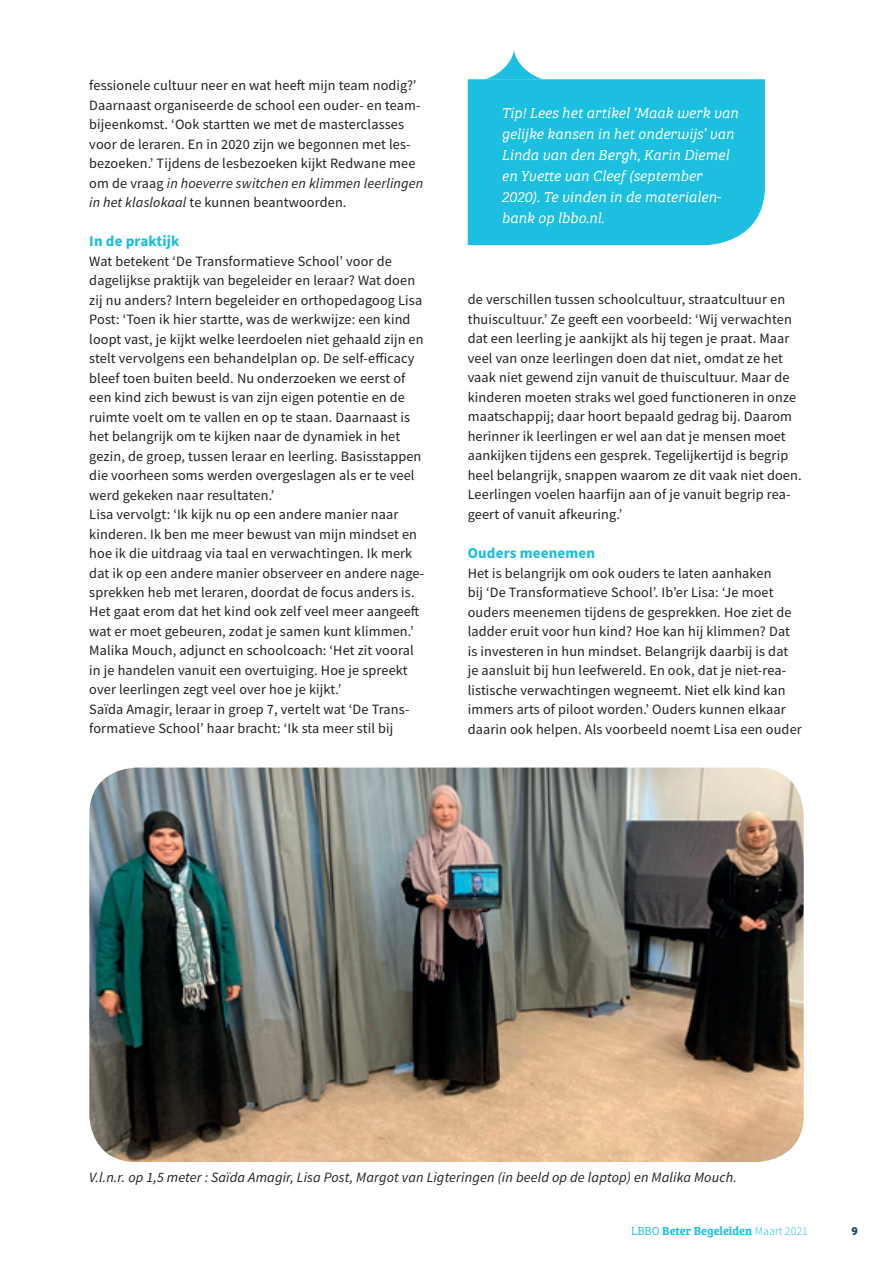
<style>
.page{position:relative;width:893px;height:1263px;background:#fff}
.page>*{position:absolute;margin:0;border:0;box-sizing:border-box;transform-origin:0 0}
.t1{font:italic 15px/21px "Bree Serif Lt";color:#fff}
.t2{font:700 15px "Source Sans Pro";letter-spacing:.01em;color:#1cbfdf}
.t3{font:14.25px/19.5px "Source Sans Pro";letter-spacing:.01em;color:#231f20}
.t4{font:italic 14.25px "Source Sans Pro";letter-spacing:.01em;color:#231f20}
.t5{font:600 12px "Bree Serif";color:#1cbfdf}
.t6{font:700 12px "Bree Serif";color:#164165}
.s1{font-style:italic}
.s2{font-weight:300}
.s3{font-family:"Source Sans Pro";font-weight:300}
</style>
<div class="page">
<img style="left:89px;top:767px;width:715px;height:395px">
<div style="left:468px;top:79px;width:297px;height:166px;background:#1cbfdf"></div>
<svg style="left:486px;top:50px;width:56px;height:29px"></svg>
<p class="t3" style="left:89px;top:75px;width:336px">fessionele cultuur neer en wat heeft mijn team nodig?’ Daarnaast organiseerde de school een ouder- en team&shy;bijeenkomst. ‘Ook startten we met de masterclasses voor de leraren. En in 2020 zijn we begonnen met les&shy;bezoeken.’ Tijdens de lesbezoeken kijkt Redwane mee om de vraag <span class="s1">in hoeverre switchen en klimmen leerlingen in het klaslokaal</span> te kunnen beantwoorden.</p>
<p class="t2" style="left:89px;top:231px;width:92px">In de praktijk</p>
<p class="t3" style="left:89px;top:251px;width:336px">Wat betekent ‘De Transformatieve School’ voor de dagelijkse praktijk van begeleider en leraar? Wat doen zij nu anders? Intern begeleider en orthopedagoog Lisa Post: ‘Toen ik hier startte, was de werkwijze: een kind loopt vast, je kijkt welke leerdoelen niet gehaald zijn en stelt vervolgens een behandelplan op. De self-efficacy bleef toen buiten beeld. Nu onderzoeken we eerst of een kind zich bewust is van zijn eigen potentie en de ruimte voelt om te vallen en op te staan. Daarnaast is het belangrijk om te kijken naar de dynamiek in het gezin, de groep, tussen leraar en leerling. Basisstappen die voorheen soms werden overgeslagen als er te veel werd gekeken naar resultaten.’<br>Lisa vervolgt: ‘Ik kijk nu op een andere manier naar kinderen. Ik ben me meer bewust van mijn mindset en hoe ik die uitdraag via taal en verwachtingen. Ik merk dat ik op een andere manier observeer en andere nage&shy;sprekken heb met leraren, doordat de focus anders is.<br>Het gaat erom dat het kind ook zelf veel meer aangeeft wat er moet gebeuren, zodat je samen kunt klimmen.’ Malika Mouch, adjunct en schoolcoach: ‘Het zit vooral in je handelen vanuit een overtuiging. Hoe je spreekt over leerlingen zegt veel over hoe je kijkt.’<br>Saïda Amagir, leraar in groep 7, vertelt wat ‘De Trans&shy;formatieve School’ haar bracht: ‘Ik sta meer stil bij</p>
<p class="t1" style="left:501px;top:102px;width:239px">Tip! Lees het artikel ‘Maak werk van gelijke kansen in het onderwijs’ van<br>Linda van den Bergh, Karin Diemel en Yvette van Cleef (september<br>2020). Te vinden in de materialen&shy;bank op lbbo.nl.</p>
<p class="t3" style="left:468px;top:290px;width:335px">de verschillen tussen schoolcultuur, straatcultuur en thuiscultuur.’ Ze geeft een voorbeeld: ‘Wij verwachten dat een leerling je aankijkt als hij tegen je praat. Maar veel van onze leerlingen doen dat niet, omdat ze het vaak niet gewend zijn vanuit de thuiscultuur. Maar de kinderen moeten straks wel goed functioneren in onze maatschappij; daar hoort bepaald gedrag bij. Daarom herinner ik leerlingen er wel aan dat je mensen moet aankijken tijdens een gesprek. Tegelijkertijd is begrip heel belangrijk, snappen waarom ze dit vaak niet doen.<br>Leerlingen voelen haarfijn aan of je vanuit begrip rea&shy;geert of vanuit afkeuring.’</p>
<p class="t2" style="left:468px;top:543px;width:129px">Ouders meenemen</p>
<p class="t3" style="left:468px;top:563px;width:336px">Het is belangrijk om ook ouders te laten aanhaken<br>bij ‘De Transformatieve School’. Ib’er Lisa: ‘Je moet ouders meenemen tijdens de gesprekken. Hoe ziet de ladder eruit voor hun kind? Hoe kan hij klimmen? Dat is investeren in hun mindset. Belangrijk daarbij is dat je aansluit bij hun leefwereld. En ook, dat je niet-rea&shy;listische verwachtingen wegneemt. Niet elk kind kan immers arts of piloot worden.’ Ouders kunnen elkaar daarin ook helpen. Als voorbeeld noemt Lisa een ouder</p>
<p class="t4" style="left:89px;top:1168px;width:649px">V.l.n.r. op 1,5 meter : Saïda Amagir, Lisa Post, Margot van Ligteringen (in beeld op de laptop) en Malika Mouch.</p>
<p class="t5" style="left:631px;top:1221px;width:178px"><span class="s2">LBBO</span> Beter Begeleiden <span class="s3">Maart 2021</span></p>
<p class="t6" style="left:851px;top:1221px;width:8px">9</p>
</div>
